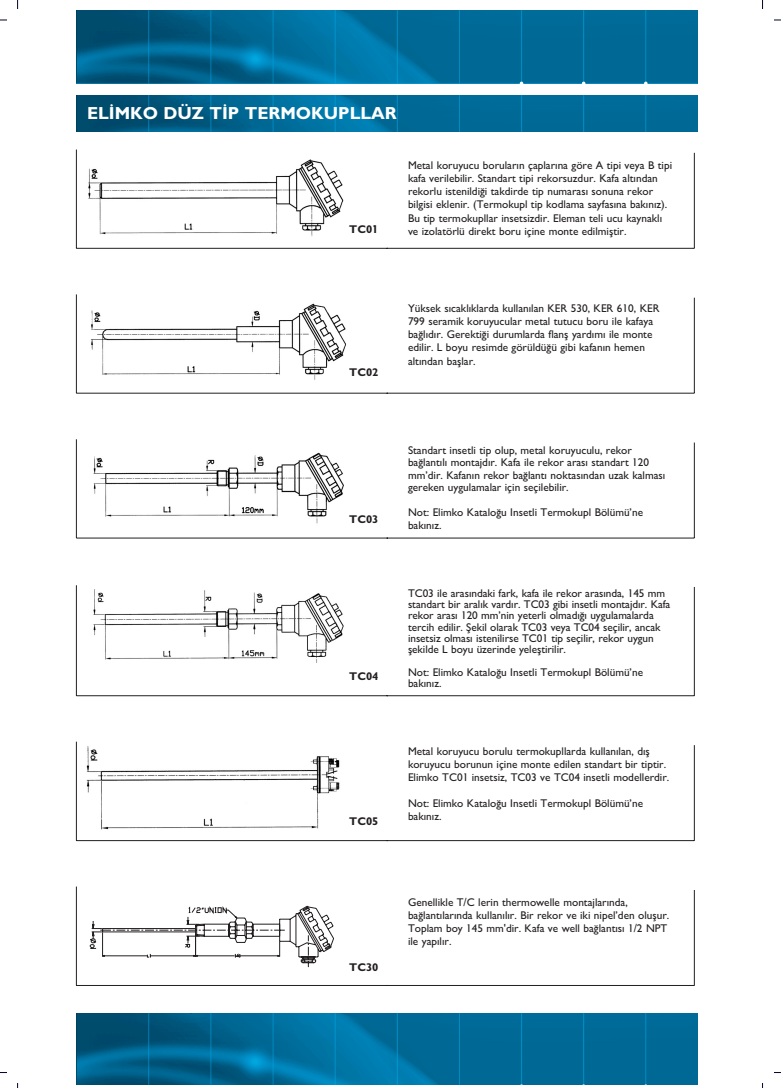
<style>
.page{position:relative;width:781px;height:1088px;background:#fff}
.page>*{position:absolute;margin:0;border:0;box-sizing:border-box;transform-origin:0 0}
.t1{font:17.5px "M Gill Sans Bold Barek";color:#fff}
.t2{font:11.25px/13.1px "M Gill Sans Barek";color:#231f20}
.t3{font:11.25px "M Gill Sans Bold Barek";color:#231f20}
</style>
<div class="page">
<hr style="left:0;top:20px;width:780px;height:1px;background:#000424">
<hr style="left:0;top:1072px;width:780px;height:1px;background:#000424">
<hr style="left:17px;top:0;width:1px;height:1088px;background:#000424">
<hr style="left:761px;top:0;width:1px;height:1088px;background:#000424">
<div style="left:7px;top:9px;width:765px;height:1074px;background:#fff"></div>
<img style="left:76px;top:11px;width:620px;height:72px">
<img style="left:76px;top:1013px;width:620px;height:71px">
<img style="left:76px;top:96px;width:620px;height:35px">
<svg style="left:90px;top:905px;width:244px;height:62px"></svg>
<hr style="left:76px;top:150px;width:1px;height:98px;background:#231f20">
<hr style="left:76px;top:248px;width:311px;height:1px;background:#231f20">
<hr style="left:386px;top:248px;width:308px;height:1px;background:#231f20">
<hr style="left:693px;top:153px;width:1px;height:95px;background:#231f20">
<hr style="left:76px;top:294px;width:1px;height:99px;background:#231f20">
<hr style="left:76px;top:393px;width:311px;height:1px;background:#231f20">
<hr style="left:386px;top:393px;width:308px;height:1px;background:#231f20">
<hr style="left:693px;top:298px;width:1px;height:95px;background:#231f20">
<hr style="left:76px;top:439px;width:1px;height:99px;background:#231f20">
<hr style="left:76px;top:538px;width:311px;height:1px;background:#231f20">
<hr style="left:386px;top:538px;width:308px;height:1px;background:#231f20">
<hr style="left:693px;top:442px;width:1px;height:96px;background:#231f20">
<hr style="left:76px;top:585px;width:1px;height:111px;background:#231f20">
<hr style="left:76px;top:695px;width:311px;height:1px;background:#231f20">
<hr style="left:386px;top:695px;width:308px;height:1px;background:#231f20">
<hr style="left:693px;top:587px;width:1px;height:109px;background:#231f20">
<hr style="left:76px;top:742px;width:1px;height:98px;background:#231f20">
<hr style="left:76px;top:840px;width:311px;height:1px;background:#231f20">
<hr style="left:386px;top:840px;width:308px;height:1px;background:#231f20">
<hr style="left:693px;top:745px;width:1px;height:95px;background:#231f20">
<hr style="left:76px;top:886px;width:1px;height:99px;background:#231f20">
<hr style="left:76px;top:985px;width:311px;height:1px;background:#231f20">
<hr style="left:386px;top:985px;width:308px;height:1px;background:#231f20">
<hr style="left:693px;top:890px;width:1px;height:95px;background:#231f20">
<img style="left:88px;top:159px;width:256px;height:77px">
<img style="left:91px;top:303px;width:255px;height:77px">
<img style="left:93px;top:452px;width:251px;height:72px">
<img style="left:93px;top:589px;width:251px;height:73px">
<img style="left:86px;top:746px;width:254px;height:84px">
<h1 class="t1" style="left:87px;top:107px;width:311px">EL‹MKO DÜZ T‹P TERMOKUPLLAR</h1>
<p class="t3" style="left:349px;top:225px;width:31px">TC01</p>
<p class="t2" style="left:408px;top:160px;width:265px">Metal koruyucu borular›n çaplar›na göre A tipi veya B tipi kafa verilebilir. Standart tipi rekorsuzdur. Kafa alt›ndan rekorlu istenildi¤i takdirde tip numaras› sonuna rekor bilgisi eklenir. (Termokupl tip kodlama sayfas›na bak›n›z).<br>Bu tip termokupllar insetsizdir. Eleman teli ucu kaynakl› ve izolatörlü direkt boru içine monte edilmifltir.</p>
<p class="t3" style="left:349px;top:368px;width:31px">TC02</p>
<p class="t2" style="left:408px;top:303px;width:253px">Yüksek s›cakl›klarda kullan›lan KER 530, KER 610, KER 799 seramik koruyucular metal tutucu boru ile kafaya ba¤l›d›r. Gerekti¤i durumlarda flanfl yard›m› ile monte edilir. L boyu resimde görüldü¤ü gibi kafan›n hemen alt›ndan bafllar.</p>
<p class="t3" style="left:349px;top:515px;width:31px">TC03</p>
<p class="t3" style="left:349px;top:672px;width:31px">TC04</p>
<p class="t3" style="left:349px;top:817px;width:31px">TC05</p>
<p class="t2" style="left:408px;top:445px;width:259px;line-height:12.5px">Standart insetli tip olup, metal koruyuculu, rekor ba¤lant›l› montajd›r. Kafa ile rekor aras› standart 120 mm’dir. Kafan›n rekor ba¤lant› noktas›ndan uzak kalmas› gereken uygulamalar için seçilebilir.</p>
<p class="t2" style="left:408px;top:507px;width:236px;line-height:12.5px">Not: Elimko Katalo¤u Insetli Termokupl Bölümü’ne bak›n›z.</p>
<p class="t2" style="left:408px;top:589px;width:264px;line-height:11.2px">TC03 ile aras›ndaki fark, kafa ile rekor aras›nda, 145 mm standart bir aral›k vard›r. TC03 gibi insetli montajd›r. Kafa rekor aras› 120 mm’nin yeterli olmad›¤› uygulamalarda tercih edilir. fiekil olarak TC03 veya TC04 seçilir, ancak insetsiz olmas› istenilirse TC01 tip seçilir, rekor uygun flekilde L boyu üzerinde yelefltirilir.</p>
<p class="t2" style="left:408px;top:667px;width:236px;line-height:11.2px">Not: Elimko Katalo¤u Insetli Termokupl Bölümü’ne bak›n›z.</p>
<p class="t2" style="left:408px;top:746px;width:263px">Metal koruyucu borulu termokupllarda kullan›lan, d›fl koruyucu borunun içine monte edilen standart bir tiptir.<br>Elimko TC01 insetsiz, TC03 ve TC04 insetli modellerdir.</p>
<p class="t2" style="left:408px;top:798px;width:236px">Not: Elimko Katalo¤u Insetli Termokupl Bölümü’ne bak›n›z.</p>
<p class="t3" style="left:349px;top:963px;width:31px">TC30</p>
<p class="t2" style="left:408px;top:897px;width:263px">Genellikle T/C lerin thermowelle montajlar›nda, ba¤lant›lar›nda kullan›l›r. Bir rekor ve iki nipel’den oluflur.<br>Toplam boy 145 mm'dir. Kafa ve well ba¤lant›s› 1/2 NPT ile yap›l›r.</p>
</div>
